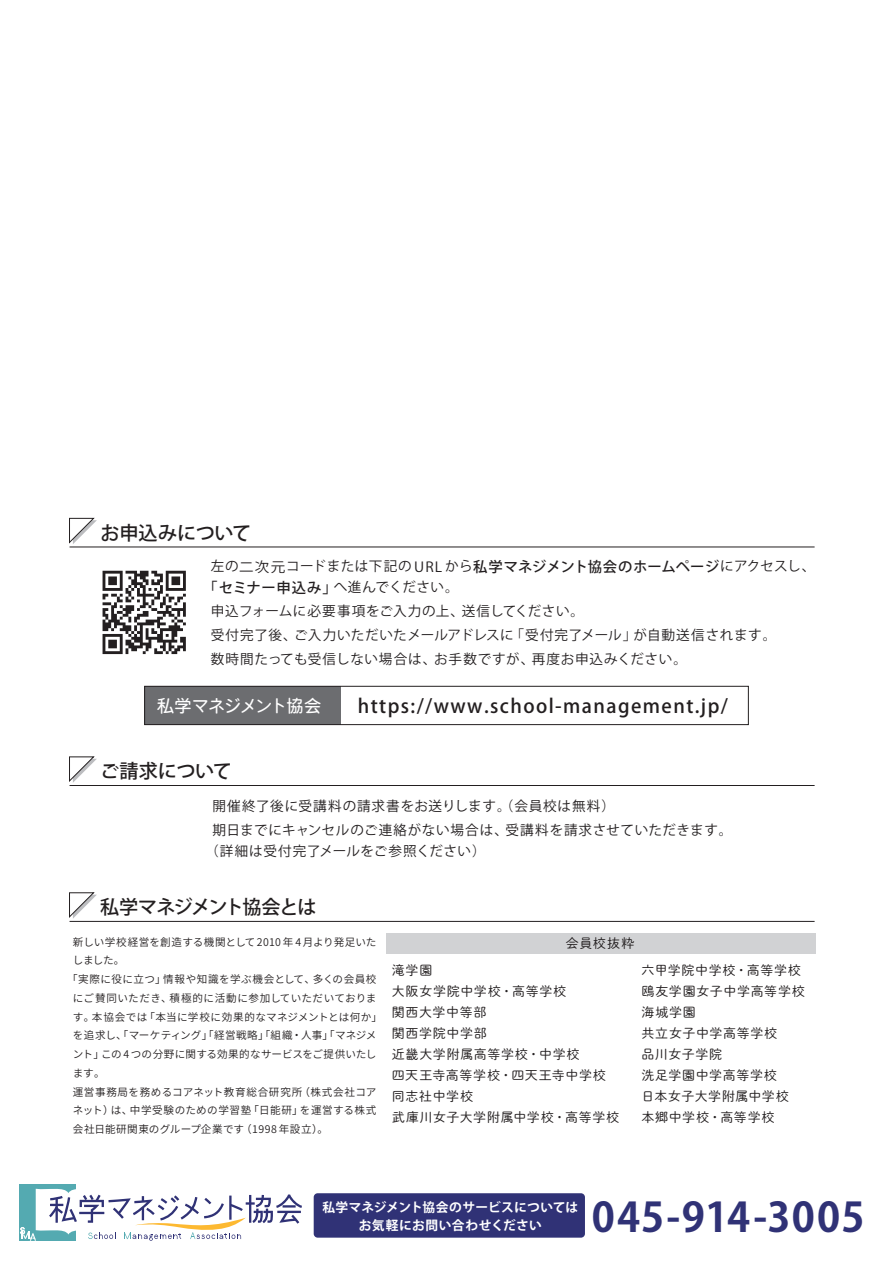
<style>
.page{position:relative;width:893px;height:1263px;background:#fff}
.page>*{position:absolute;margin:0;border:0;box-sizing:border-box;transform-origin:0 0}
.t1{font:700 40.35px "Koz Go Pr 6 N";letter-spacing:.03em;color:#303276}
.t2{font:500 19.2px "Koz Go Pr 6 N";letter-spacing:.075em;color:#231f20}
.t3{font:500 19.2px "Koz Go Pr 6 N";letter-spacing:-.01em;color:#231f20}
.t4{font:500 19.2px "Koz Go Pr 6 N";letter-spacing:-.065em;color:#231f20}
.t5{font:17.1px "DFHS Maru Gothic W4 WINP RKSJ H";letter-spacing:-.04em;color:#fff}
.t6{font:500 14.4px "Koz Go Pr 6 N";letter-spacing:.045em;color:#231f20}
.t7{font:13.65px/24px "Koz Go Pr 6 N";letter-spacing:.045em;color:#231f20}
.t8{font:12.9px/21px "DNP Shuei M Go Std L";letter-spacing:.055em;color:#231f20}
.t9{font:700 12.75px/18.6px "Koz Go Pr 6 N";letter-spacing:.025em;color:#fff;text-align:center}
.t10{font:10.65px "Source Han Sans JP";letter-spacing:.035em;color:#231f20}
.t11{font:10.65px "Source Han Sans JP";letter-spacing:.015em;color:#231f20}
.s1{font-size:13.8px}
.s2{font-weight:500;font-size:14.4px}
.s3{font-weight:400;font-size:13.65px}
</style>
<div class="page">
<div style="left:19px;top:1184px;width:57px;height:57px;background:#54aab1"></div>
<svg style="left:20px;top:1188px;width:282px;height:53px"></svg>
<div style="left:314px;top:1193px;width:271px;height:45px;background:#303276;border-radius:4px"></div>
<hr style="left:70px;top:785px;width:745px;height:1px;background:#231f20">
<svg style="left:69px;top:756px;width:28px;height:27px"></svg>
<hr style="left:70px;top:921px;width:745px;height:1px;background:#231f20">
<svg style="left:69px;top:892px;width:28px;height:27px"></svg>
<div style="left:386px;top:933px;width:429px;height:21px;background:#d1d2d4"></div>
<svg style="left:103px;top:571px;width:83px;height:83px"></svg>
<div style="left:145px;top:686px;width:196px;height:39px;background:#6c6d70"></div>
<div style="left:144px;top:686px;width:605px;height:39px;border:1px solid #231f20"></div>
<hr style="left:70px;top:547px;width:745px;height:1px;background:#231f20">
<svg style="left:69px;top:518px;width:28px;height:26px"></svg>
<h2 class="t3" style="left:101px;top:522px;width:152px">お申込みについて</h2>
<p class="t7" style="left:211px;top:555px;width:606px">左の<span class="s1">二次元</span>コードまたは下記の <span class="s1">URL</span> から<span class="s2">私学マネジメント協会のホームページ</span>にアクセスし、</p>
<h3 class="t6" style="left:203px;top:579px;width:257px">「セミナー申込み」<span class="s3">へ進んでください。</span></h3>
<p class="t7" style="left:211px;top:599px;width:567px">申込フォームに必要事項をご入力の上、送信してください。<br>受付完了後、ご入力いただいたメールアドレスに「受付完了メール」が自動送信されます。数時間たっても受信しない場合は、お手数ですが、再度お申込みください。</p>
<h3 class="t5" style="left:157px;top:697px;width:166px">私学マネジメント協会</h3>
<h2 class="t2" style="left:358px;top:695px;width:372px">https://www.school-management.jp/</h2>
<h2 class="t3" style="left:100px;top:760px;width:133px">ご請求について</h2>
<p class="t7" style="left:212px;top:794px;width:522px">開催終了後に受講料の請求書をお送りします。（会員校は無料）<br>期日までにキャンセルのご連絡がない場合は、受講料を請求させていただきます。</p>
<p class="t7" style="left:205px;top:839px;width:282px">（詳細は受付完了メールをご参照ください）</p>
<h2 class="t4" style="left:100px;top:896px;width:218px">私学マネジメント協会とは</h2>
<p class="t10" style="left:73px;top:936px;width:305px">新しい学校経営を創造する機関として 2010 年 4月より発足いた</p>
<p class="t10" style="left:73px;top:954px;width:53px">しました。</p>
<p class="t10" style="left:67px;top:973px;width:311px">「実際に役に立つ」情報や知識を学ぶ機会として、多くの会員校</p>
<p class="t10" style="left:73px;top:992px;width:305px">にご賛同いただき、積極的に活動に参加していただいておりま</p>
<p class="t10" style="left:73px;top:1011px;width:311px">す。本協会では「本当に学校に効果的なマネジメントとは何か」</p>
<p class="t11" style="left:73px;top:1029px;width:305px">を追求し、「マーケティング」「経営戦略」「組織・人事」「マネジメ</p>
<p class="t10" style="left:73px;top:1048px;width:305px">ント」この 4つの分野に関する効果的なサービスをご提供いたし</p>
<p class="t10" style="left:73px;top:1067px;width:33px">ます。</p>
<p class="t10" style="left:73px;top:1086px;width:305px">運営事務局を務めるコアネット教育総合研究所（株式会社コア</p>
<p class="t10" style="left:73px;top:1104px;width:305px">ネット）は、中学受験のための学習塾「日能研」を運営する株式</p>
<p class="t10" style="left:73px;top:1123px;width:257px">会社日能研関東のグループ企業です（1998 年設立）。</p>
<p class="t8" style="left:566px;top:932px;width:70px">会員校抜粋</p>
<p class="t8" style="left:392px;top:959px;width:229px">滝学園<br>大阪女学院中学校・高等学校<br>関西大学中等部<br>関西学院中学部<br>近畿大学附属高等学校・中学校<br>四天王寺高等学校・四天王寺中学校同志社中学校<br>武庫川女子大学附属中学校・高等学校</p>
<p class="t8" style="left:641px;top:959px;width:165px">六甲学院中学校・高等学校鴎友学園女子中学高等学校海城学園<br>共立女子中学高等学校<br>品川女子学院<br>洗足学園中学高等学校<br>日本女子大学附属中学校本郷中学校・高等学校</p>
<p class="t9" style="left:322px;top:1198px;width:257px">私学マネジメント協会のサービスについてはお気軽にお問い合わせください</p>
<h1 class="t1" style="left:592px;top:1194px;width:274px">045-914-3005</h1>
</div>
